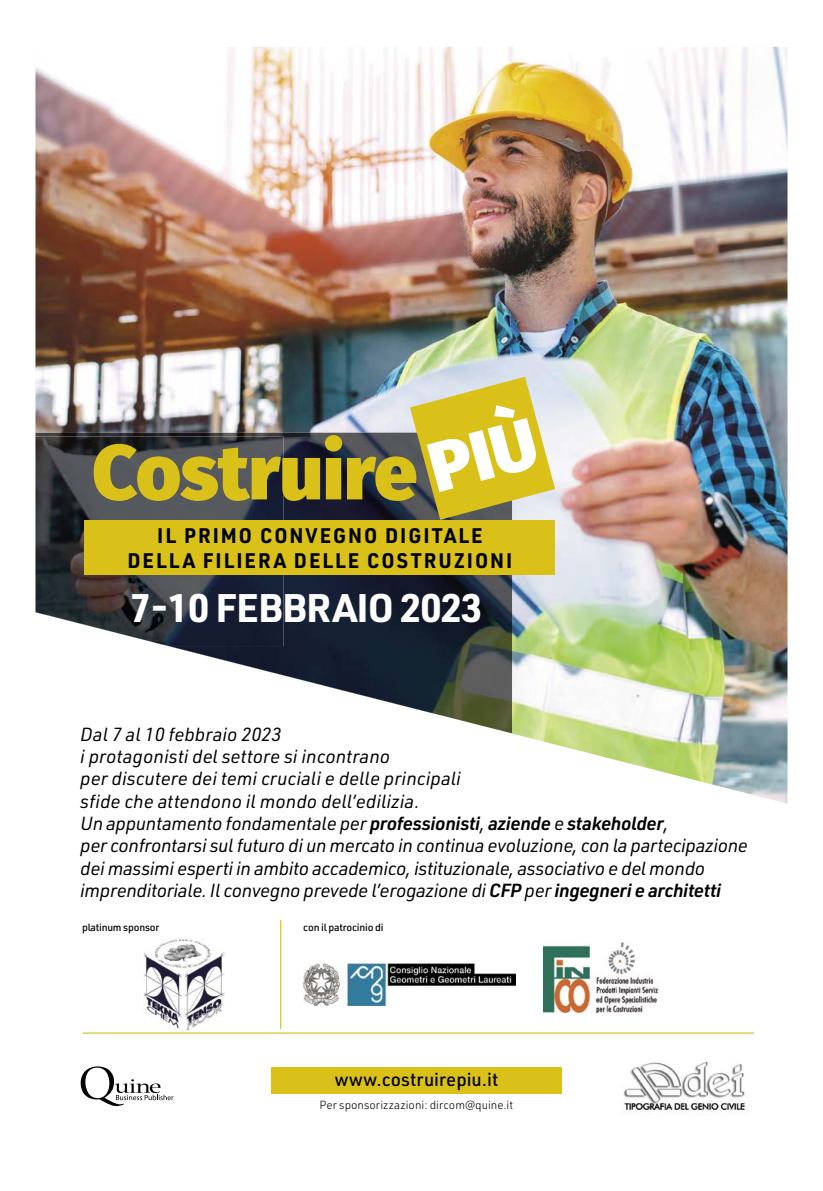
<style>
.page{position:relative;width:823px;height:1191px;background:#fff}
.page>*{position:absolute;margin:0;border:0;box-sizing:border-box;transform-origin:0 0}
.t1{font:800 77.6px "Fira Sans";letter-spacing:-.01em;color:#d9c119}
.t2{font:700 39.1px "URWDIN";letter-spacing:-.02em;color:#fff}
.t3{font:700 20.7px/24.8px "URWDIN";letter-spacing:.1em;color:#000;text-align:center;scale:.95 1}
.t4{font:italic 18.6px/22.3px "URWDIN";letter-spacing:-.02em;color:#000}
.t5{font:500 18.4px "URWDIN";color:#000}
.t6{font:300 11.5px "URWDIN";color:#000}
.t7{font:500 10.3px "URWDIN";letter-spacing:-.02em;color:#000}
.s1{font-weight:600}
</style>
<div class="page">
<img style="left:35px;top:47px;width:752px;height:756px">
<div style="left:271px;top:1067px;width:290px;height:26px;background:#d9c119"></div>
<img style="left:35px;top:432px;width:476px;height:301px">
<img style="left:35px;top:436px;width:248px;height:210px">
<div style="left:85px;top:520px;width:469px;height:55px;background:#d9c119"></div>
<img style="left:623px;top:1061px;width:122px;height:52px">
<svg style="left:81px;top:1066px;width:92px;height:40px"></svg>
<svg style="left:410px;top:377px;width:144px;height:143px"></svg>
<hr style="left:83px;top:1032px;width:670px;height:1px;background:#d9c119">
<img style="left:143px;top:939px;width:82px;height:91px">
<hr style="left:280px;top:920px;width:1px;height:109px;background:#d9c119">
<img style="left:303px;top:964px;width:212px;height:41px">
<img style="left:543px;top:942px;width:115px;height:70px">
<h1 class="t1" style="left:92px;top:403px;width:326px">Costruire</h1>
<p class="t3" style="left:127px;top:522px;width:406px">IL PRIMO CONVEGNO DIGITALE<br>DELLA FILIERA DELLE COSTRUZIONI</p>
<h2 class="t2" style="left:130px;top:581px;width:353px">7-10 FEBBRAIO 2023</h2>
<p class="t4" style="left:80px;top:722px;width:669px">Dal 7 al 10 febbraio 2023<br>i protagonisti del settore si incontrano<br>per discutere dei temi cruciali e delle principali<br>sfide che attendono il mondo dell’edilizia.<br>Un appuntamento fondamentale per <span class="s1">professionisti</span>, <span class="s1">aziende</span> e <span class="s1">stakeholder</span>,<br>per confrontarsi sul futuro di un mercato in continua evoluzione, con la partecipazione dei massimi esperti in ambito accademico, istituzionale, associativo e del mondo imprenditoriale. Il convegno prevede l’erogazione di <span class="s1">CFP</span> per <span class="s1">ingegneri e architetti</span></p>
<p class="t7" style="left:82px;top:920px;width:79px">platinum sponsor</p>
<p class="t7" style="left:303px;top:920px;width:82px">con il patrocinio di</p>
<p class="t5" style="left:334px;top:1067px;width:165px">www.costruirepiu.it</p>
<p class="t6" style="left:319px;top:1097px;width:195px">Per sponsorizzazioni: dircom@quine.it</p>
</div>
